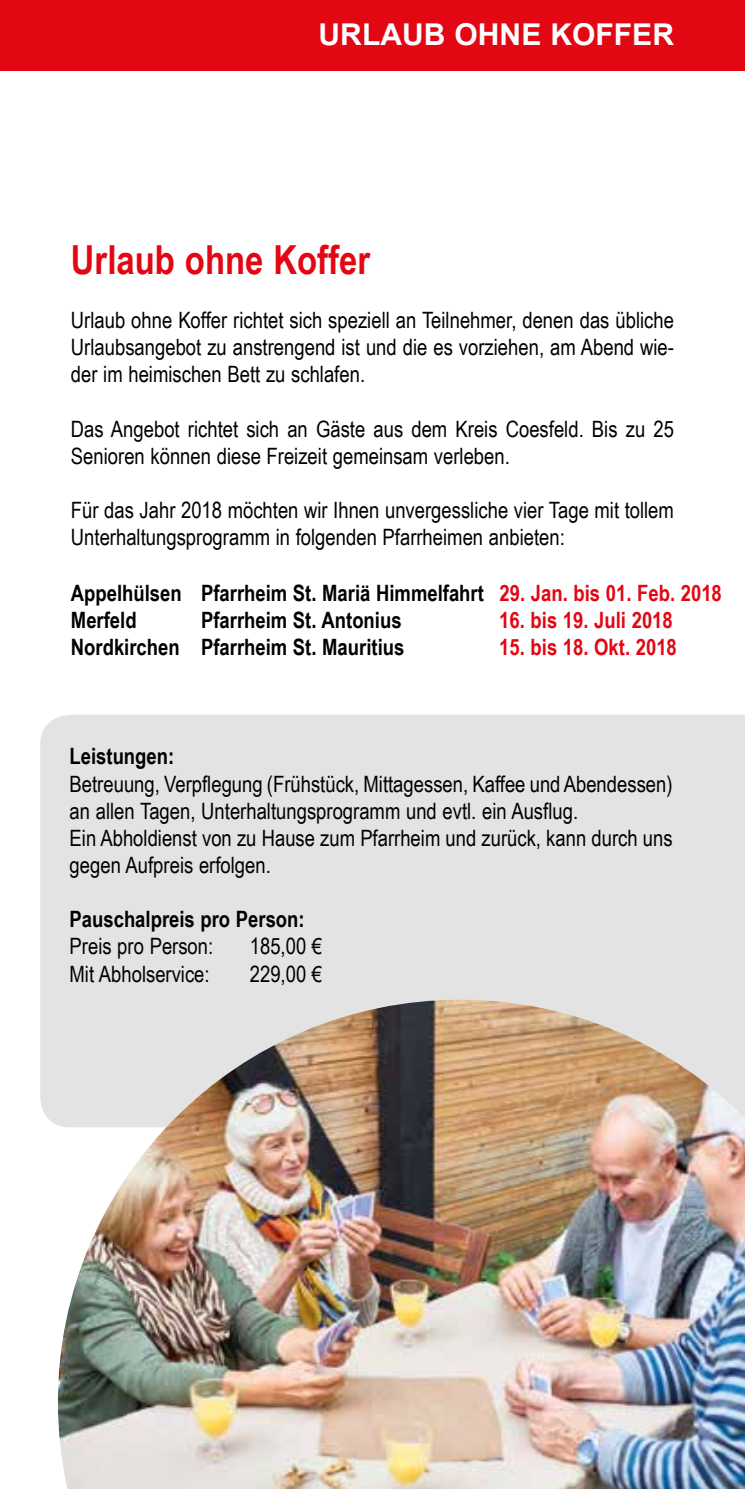
<style>
.page{position:relative;width:745px;height:1489px;background:#fff}
.page>*{position:absolute;margin:0;border:0;box-sizing:border-box;transform-origin:0 0}
.t1{font:700 40px "Arial Narrow";color:#e30613}
.t2{font:700 30px "Arial";color:#fff}
.t3{font:22.5px/27px "Arial Narrow";color:#000}
.t4{font:700 22.5px/27px "Arial Narrow";color:#000}
.t5{font:700 22.5px "Arial Narrow";color:#e30613}
.s1{color:#e30613}
</style>
<div class="page">
<div style="left:40px;top:715px;width:704px;height:410px;background:#e3e3e3"></div>
<div style="left:0;top:0;width:744px;height:71px;background:#e30613"></div>
<img style="left:58px;top:999px;width:686px;height:489px">
<h2 class="t2" style="left:318px;top:15px;width:356px">URLAUB OHNE KOFFER</h2>
<h1 class="t1" style="left:71px;top:229px;width:300px">Urlaub ohne Koffer</h1>
<p class="t3" style="left:71px;top:306px;width:604px;text-align:justify">Urlaub ohne Koffer richtet sich speziell an Teilnehmer, denen das übliche Urlaubsangebot zu anstrengend ist und die es vorziehen, am Abend wie&shy;der im heimischen Bett zu schlafen.</p>
<p class="t3" style="left:71px;top:414px;width:604px">Das Angebot richtet sich an Gäste aus dem Kreis Coesfeld. Bis zu 25<br>Senioren können diese Freizeit gemeinsam verleben.</p>
<p class="t3" style="left:71px;top:495px;width:604px">Für das Jahr 2018 möchten wir Ihnen unvergessliche vier Tage mit tollem<br>Unterhaltungsprogramm in folgenden Pfarrheimen anbieten:</p>
<p class="t4" style="left:71px;top:578px;width:652px">Appelhülsen Pfarrheim St. Mariä Himmelfahrt <span class="s1">29. Jan. bis 01. Feb. 2018<br></span>Merfeld</p>
<p class="t4" style="left:201px;top:605px;width:202px">Pfarrheim St. Antonius</p>
<p class="t5" style="left:499px;top:602px;width:175px">16. bis 19. Juli 2018</p>
<p class="t4" style="left:71px;top:632px;width:335px">Nordkirchen Pfarrheim St. Mauritius</p>
<p class="t5" style="left:499px;top:630px;width:179px">15. bis 18. Okt. 2018</p>
<p class="t4" style="left:70px;top:742px;width:106px">Leistungen:</p>
<p class="t3" style="left:70px;top:769px;width:604px">Betreuung, Verpflegung (Frühstück, Mittagessen, Kaffee und Abendessen) an allen Tagen, Unterhaltungsprogramm und evtl. ein Ausflug.<br>Ein Abholdienst von zu Hause zum Pfarrheim und zurück, kann durch uns gegen Aufpreis erfolgen.</p>
<p class="t4" style="left:70px;top:904px;width:236px">Pauschalpreis pro Person:</p>
<p class="t3" style="left:70px;top:932px;width:145px">Preis pro Person:</p>
<p class="t3" style="left:250px;top:932px;width:74px">185,00 €</p>
<p class="t3" style="left:70px;top:959px;width:141px">Mit Abholservice:</p>
<p class="t3" style="left:250px;top:959px;width:74px">229,00 €</p>
</div>
